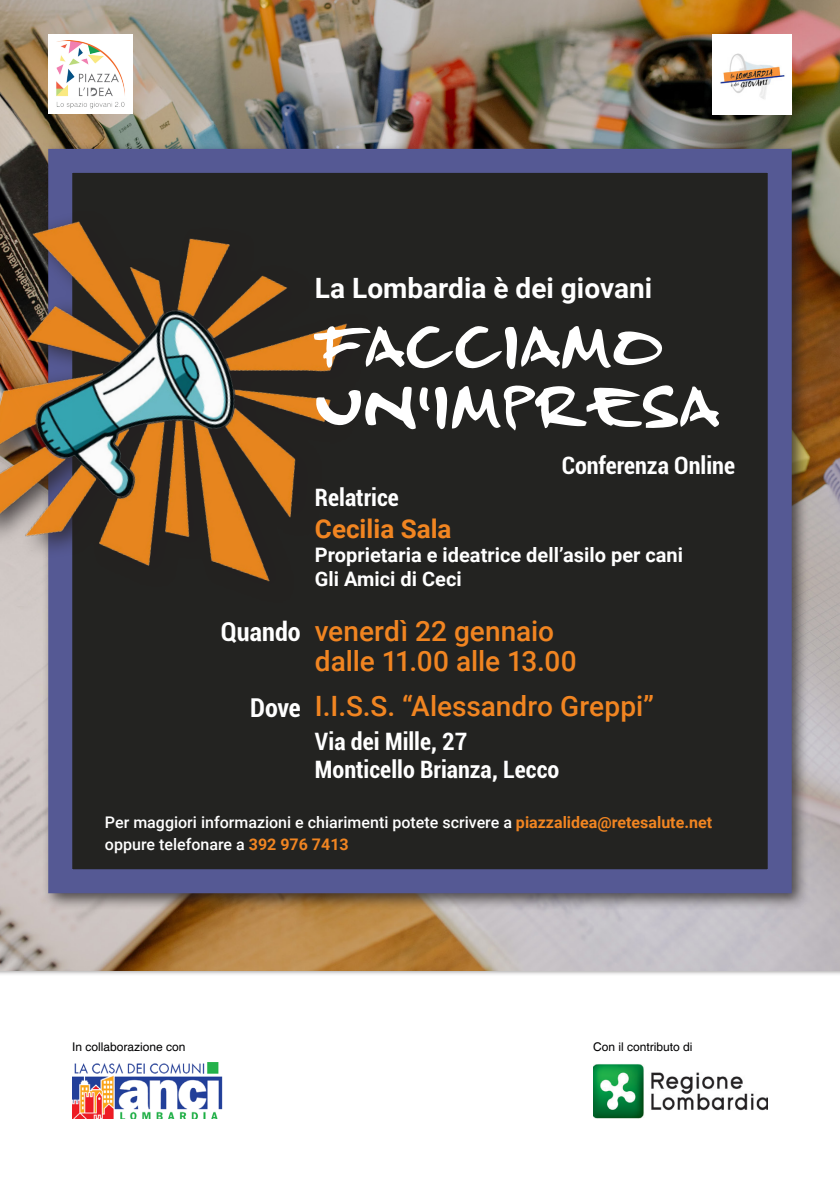
<style>
.page{position:relative;width:840px;height:1191px;background:#fff}
.page>*{position:absolute;margin:0;border:0;box-sizing:border-box;transform-origin:0 0}
.corpo{font:62px/60px "Product Design";letter-spacing:.01em;color:#fff}
.corpo-2{font:500 28px/30px "Roboto";color:#f18521}
.corpo-3{font:700 28px "Roboto";color:#fff}
.corpo-4{font:700 26px "Roboto";color:#f18521}
.corpo-5{font:700 condensed 26px "Roboto";color:#fff}
.corpo-6{font:700 condensed 24px/28px "Roboto";color:#fff}
.corpo-7{font:700 20px/24px "Roboto";color:#fff}
.corpo-8{font:500 16px "Roboto";color:#fff}
.corpo-9{font:12px "Helvetica";color:#000002}
.s1{font-weight:700;color:#f18521}
</style>
<div class="page">
<img style="left:0;top:0;width:839px;height:970px">
<img style="left:72px;top:1062px;width:151px;height:57px">
<img style="left:593px;top:1064px;width:174px;height:55px">
<div style="left:42px;top:142px;width:767px;height:769px;background:#231f20;opacity:.75"></div>
<div style="left:48px;top:149px;width:743px;height:744px;background:#232321;border:24px solid #555994"></div>
<img style="left:0;top:188px;width:347px;height:421px">
<img style="left:711px;top:35px;width:80px;height:79px">
<div style="left:48px;top:35px;width:84px;height:79px;background:#fff"></div>
<img style="left:56px;top:40px;width:69px;height:68px">
<p class="corpo-3" style="left:315px;top:268px;width:338px">La Lombardia è dei giovani</p>
<p class="corpo" style="left:315px;top:319px;width:406px">FACCIAMO<br>UN'IMPRESA</p>
<p class="corpo-6" style="left:561px;top:451px;width:175px">Conferenza Online</p>
<p class="corpo-5" style="left:221px;top:613px;width:81px">Quando</p>
<p class="corpo-6" style="left:315px;top:482px;width:85px">Relatrice</p>
<p class="corpo-4" style="left:315px;top:510px;width:138px">Cecilia Sala</p>
<p class="corpo-7" style="left:315px;top:542px;width:369px">Proprietaria e ideatrice dell’asilo per cani<br>Gli Amici di Ceci</p>
<p class="corpo-2" style="left:315px;top:615px;width:263px">venerdì 22 gennaio dalle 11.00 alle 13.00</p>
<p class="corpo-5" style="left:250px;top:689px;width:52px">Dove</p>
<p class="corpo-2" style="left:315px;top:690px;width:340px">I.I.S.S. “Alessandro Greppi”</p>
<p class="corpo-6" style="left:315px;top:726px;width:246px">Via dei Mille, 27<br>Monticello Brianza, Lecco</p>
<p class="corpo-8" style="left:105px;top:811px;width:608px">Per maggiori informazioni e chiarimenti potete scrivere a <span class="s1">piazzalidea@retesalute.net</span></p>
<p class="corpo-8" style="left:105px;top:833px;width:245px">oppure telefonare a <span class="s1">392 976 7413</span></p>
<p class="corpo-9" style="left:72px;top:1039px;width:115px">In collaborazione con</p>
<p class="corpo-9" style="left:592px;top:1039px;width:101px">Con il contributo di</p>
</div>
